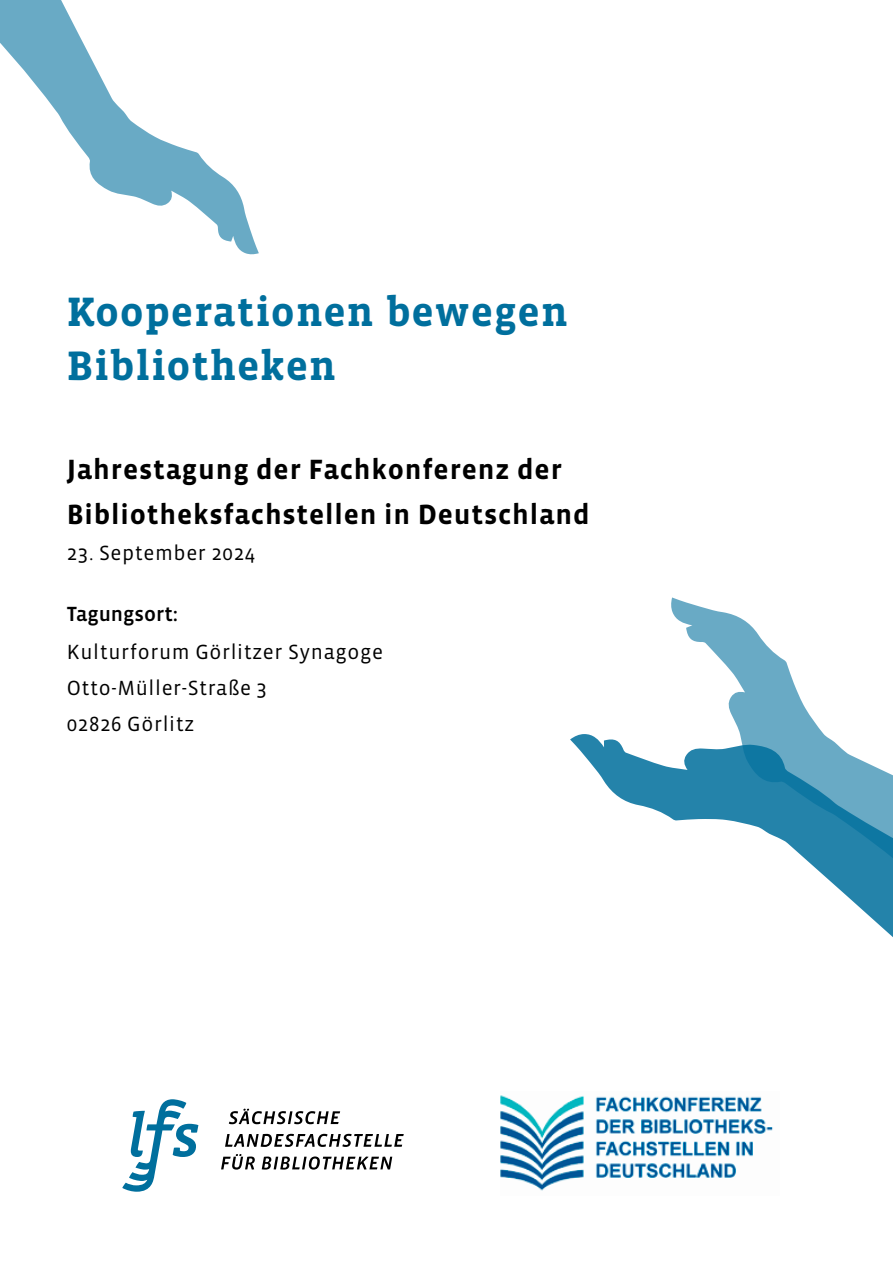
<style>
.page{position:relative;width:893px;height:1263px;background:#fff}
.page>*{position:absolute;margin:0;border:0;box-sizing:border-box;transform-origin:0 0}
.Ü1_-_TITEL{font:700 42px/54px "Vista Slab OT";letter-spacing:.03em;color:#006f9d}
.Überschrift_2{font:700 28.5px/45px "Vista Sans OT";letter-spacing:.03em;color:#000}
.Titel_Infos{font:21px/36px "Vista Sans OT";letter-spacing:.03em;color:#000}
.Titel_Infos-2{font:500 21px "Vista Sans OT";color:#000}
</style>
<div class="page">
<svg style="left:0;top:0;width:259px;height:255px"></svg>
<svg style="left:122px;top:1099px;width:76px;height:93px"></svg>
<svg style="left:221px;top:1109px;width:183px;height:60px"></svg>
<img style="left:501px;top:1095px;width:272px;height:96px">
<svg style="left:671px;top:597px;width:153px;height:137px"></svg>
<svg style="left:570px;top:734px;width:323px;height:203px"></svg>
<p class="Ü1_-_TITEL" style="left:67px;top:285px;width:502px">Kooperationen bewegen<br>Bibliotheken</p>
<p class="Überschrift_2" style="left:67px;top:447px;width:524px">Jahrestagung der Fachkonferenz der<br>Bibliotheksfachstellen in Deutschland</p>
<p class="Titel_Infos" style="left:67px;top:535px;width:190px">23. September 2024</p>
<p class="Titel_Infos-2" style="left:67px;top:603px;width:113px">Tagungsort:</p>
<p class="Titel_Infos" style="left:67px;top:634px;width:318px">Kulturforum Görlitzer Synagoge<br>Otto-Müller-Straße 3<br>02826 Görlitz</p>
</div>
